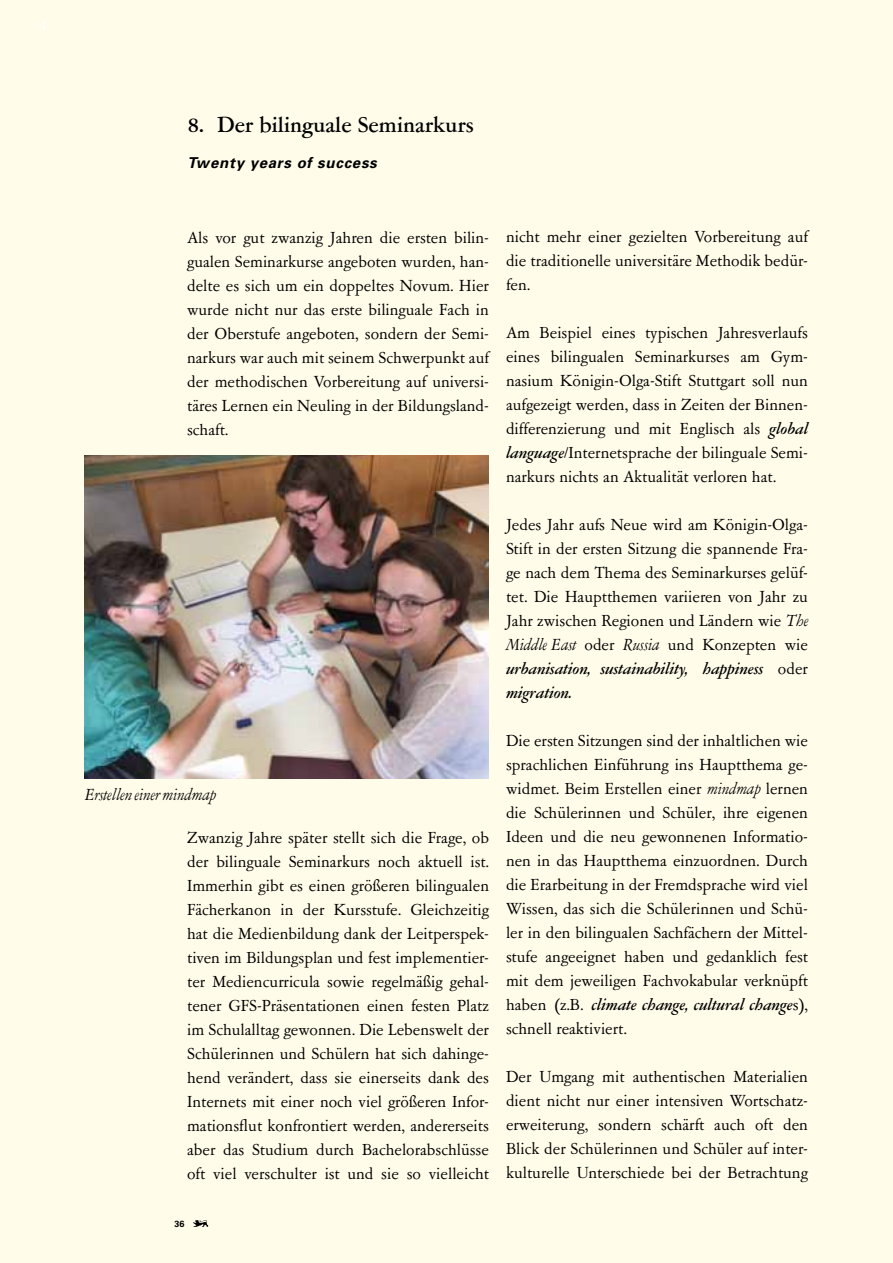
<style>
.page{position:relative;width:893px;height:1263px;background:#fffdea}
.page>*{position:absolute;margin:0;border:0;box-sizing:border-box;transform-origin:0 0}
.t1{font:500 24px "Garamont Amst SB";letter-spacing:.005em;color:#000}
.t2{font:18px/24px "Garamont Amst SB";color:#000;text-align:justify}
.t3{font:italic 18px "Garamont Amst SB";color:#000}
.t4{font:italic 700 15px "Univers";letter-spacing:.05em;color:#000}
.t5{font:700 9px "Univers";color:#000}
.s1{font-family:"Garamont Amst SB Med Ita"}
.s2{font-style:italic}
</style>
<div class="page">
<svg style="left:193px;top:1220px;width:15px;height:7px"></svg>
<img style="left:85px;top:455px;width:404px;height:323px">
<h3 class="t1" style="left:187px;top:112px;width:288px">8. Der bilinguale Seminarkurs</h3>
<p class="t4" style="left:187px;top:153px;width:191px">Twenty years of success</p>
<p class="t2" style="left:187px;top:226px;width:303px">Als vor gut zwanzig Jahren die ersten bilin&shy;gualen Seminarkurse angeboten wurden, han&shy;delte es sich um ein doppeltes Novum. Hier wurde nicht nur das erste bilinguale Fach in der Oberstufe angeboten, sondern der Semi&shy;narkurs war auch mit seinem Schwerpunkt auf der methodischen Vorbereitung auf universi&shy;täres Lernen ein Neuling in der Bildungsland&shy;schaft.</p>
<p class="t3" style="left:85px;top:785px;width:132px">Erstellen einer mindmap</p>
<p class="t2" style="left:187px;top:826px;width:303px">Zwanzig Jahre später stellt sich die Frage, ob der bilinguale Seminarkurs noch aktuell ist.<br>Immerhin gibt es einen größeren bilingualen Fächerkanon in der Kursstufe. Gleichzeitig hat die Medienbildung dank der Leitperspek&shy;tiven im Bildungsplan und fest implementier&shy;ter Mediencurricula sowie regelmäßig gehal&shy;tener GFS-Präsentationen einen festen Platz im Schulalltag gewonnen. Die Lebenswelt der Schülerinnen und Schülern hat sich dahinge&shy;hend verändert, dass sie einerseits dank des Internets mit einer noch viel größeren Infor&shy;mationsflut konfrontiert werden, andererseits aber das Studium durch Bachelorabschlüsse oft viel verschulter ist und sie so vielleicht</p>
<p class="t2" style="left:506px;top:226px;width:303px">nicht mehr einer gezielten Vorbereitung auf die traditionelle universitäre Methodik bedür&shy;fen.</p>
<p class="t2" style="left:506px;top:322px;width:303px">Am Beispiel eines typischen Jahresverlaufs eines bilingualen Seminarkurses am Gym&shy;nasium Königin-Olga-Stift Stuttgart soll nun aufgezeigt werden, dass in Zeiten der Binnen&shy;differenzierung und mit Englisch als <span class="s1">global language</span>/Internetsprache der bilinguale Semi&shy;narkurs nichts an Aktualität verloren hat.</p>
<p class="t2" style="left:506px;top:514px;width:303px">Jedes Jahr aufs Neue wird am Königin-Olga-Stift in der ersten Sitzung die spannende Fra&shy;ge nach dem Thema des Seminarkurses gelüf&shy;tet. Die Hauptthemen variieren von Jahr zu Jahr zwischen Regionen und Ländern wie <span class="s2">The Middle East</span> oder <span class="s2">Russia</span> und Konzepten wie <span class="s1">urbanisation, sustainability, happiness</span> oder <span class="s1">migration.</span></p>
<p class="t2" style="left:506px;top:730px;width:303px">Die ersten Sitzungen sind der inhaltlichen wie sprachlichen Einführung ins Hauptthema ge&shy;widmet. Beim Erstellen einer <span class="s2">mindmap</span> lernen die Schülerinnen und Schüler, ihre eigenen Ideen und die neu gewonnenen Informatio&shy;nen in das Hauptthema einzuordnen. Durch die Erarbeitung in der Fremdsprache wird viel Wissen, das sich die Schülerinnen und Schü&shy;ler in den bilingualen Sachfächern der Mittel&shy;stufe angeeignet haben und gedanklich fest mit dem jeweiligen Fachvokabular verknüpft haben (z.B. <span class="s1">climate change, cultural change</span>s), schnell reaktiviert.</p>
<p class="t2" style="left:506px;top:1066px;width:303px">Der Umgang mit authentischen Materialien dient nicht nur einer intensiven Wortschatz&shy;erweiterung, sondern schärft auch oft den Blick der Schülerinnen und Schüler auf inter&shy;kulturelle Unterschiede bei der Betrachtung</p>
<p class="t5" style="left:174px;top:1218px;width:12px">36</p>
</div>
